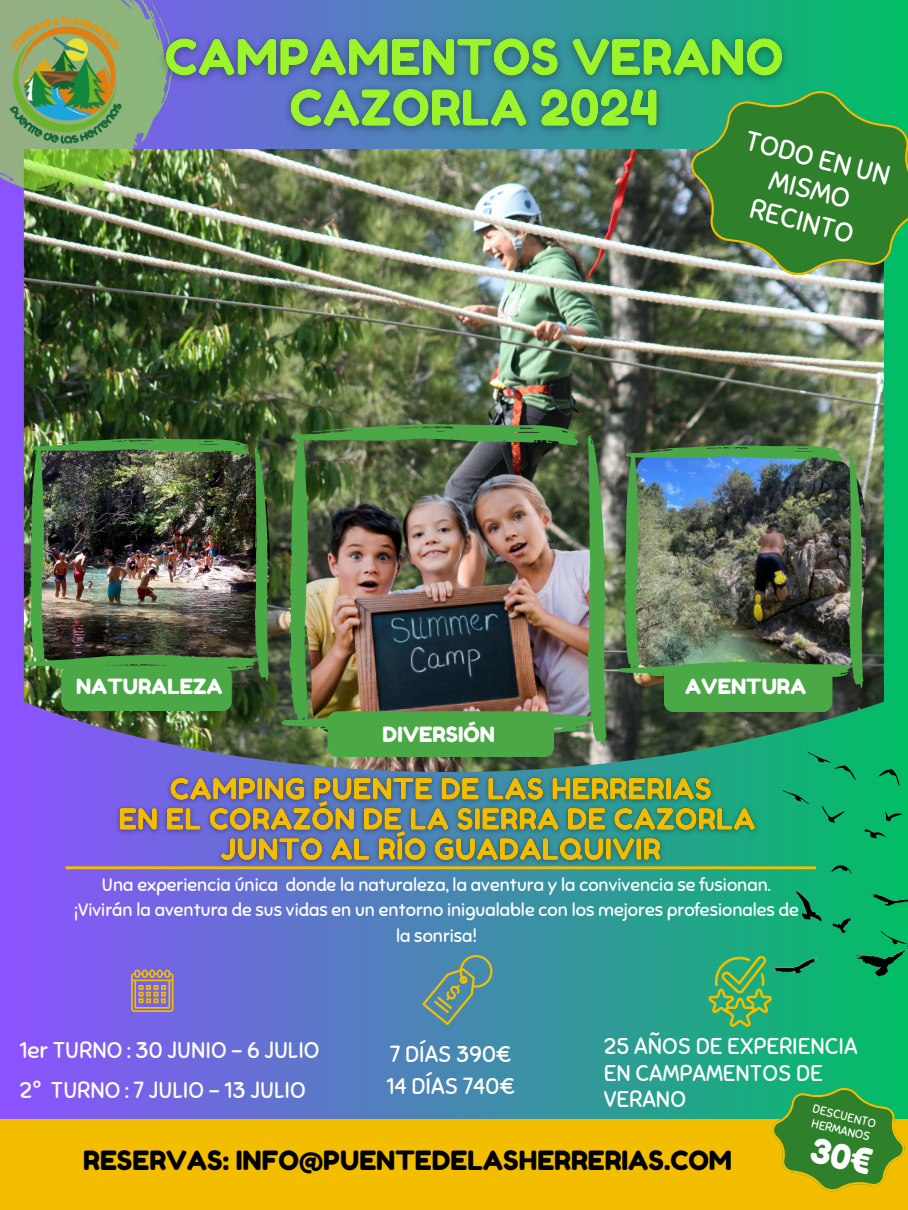
<style>
.page{position:relative;width:908px;height:1210px;background:#fff}
.page>*{position:absolute;margin:0;border:0;box-sizing:border-box;transform-origin:0 0}
.t1{font:27.51px/32.4px "Sniglet";color:#fff;text-align:center}
.t2{font:26.53px "Fredoka One";color:#000}
.t3{font:22.75px/26.8px "Sniglet";color:#fff}
.t4{font:21px "Fredoka One";color:#fff}
.t5{font:18.13px/25.3px "Sniglet";color:#fff;text-align:center}
.t6{font:12.04px "Sniglet";color:#fff}
</style>
<div class="page">
<div style="left:0;top:0;width:907px;height:1210px;background:linear-gradient(to right,#8c52ff,#01be64)"></div>
<img style="left:24px;top:149px;width:859px;height:622px">
<div style="left:0;top:1119px;width:907px;height:91px;background:#f3be00"></div>
<div style="left:61px;top:671px;width:171px;height:40px;background:#4aa847"></div>
<div style="left:327px;top:733px;width:227px;height:24px;background:#4aa847"></div>
<div style="left:663px;top:678px;width:169px;height:34px;background:#4aa847"></div>
<svg style="left:782px;top:790px;width:28px;height:15px"></svg>
<svg style="left:877px;top:767px;width:24px;height:22px"></svg>
<svg style="left:820px;top:802px;width:25px;height:21px"></svg>
<svg style="left:883px;top:807px;width:20px;height:14px"></svg>
<svg style="left:830px;top:864px;width:21px;height:10px"></svg>
<svg style="left:863px;top:829px;width:23px;height:10px"></svg>
<svg style="left:806px;top:750px;width:49px;height:30px"></svg>
<hr style="left:66px;top:866px;width:749px;height:3px;background:#f3be00">
<svg style="left:131px;top:969px;width:42px;height:43px;background:#ac8b7e"></svg>
<img style="left:764px;top:874px;width:143px;height:102px">
<img style="left:281px;top:424px;width:310px;height:309px">
<img style="left:587px;top:435px;width:19px;height:311px">
<svg style="left:310px;top:431px;width:12px;height:1px"></svg>
<img style="left:24px;top:438px;width:233px;height:233px">
<svg style="left:254px;top:446px;width:15px;height:235px;background:#43823c"></svg>
<img style="left:618px;top:445px;width:233px;height:233px">
<svg style="left:848px;top:453px;width:15px;height:235px;background:#4d8b48"></svg>
<svg style="left:708px;top:956px;width:63px;height:71px;background:#51af60"></svg>
<svg style="left:422px;top:955px;width:70px;height:70px;background:#609096"></svg>
<img style="left:0;top:0;width:173px;height:193px">
<img style="left:169px;top:27px;width:625px;height:114px">
<img style="left:0;top:11px;width:169px;height:138px">
<img style="left:112px;top:771px;width:651px;height:96px">
<svg style="left:690px;top:88px;width:217px;height:190px;background:#398a3f"></svg>
<svg style="left:771px;top:1086px;width:133px;height:106px"></svg>
<h1 class="t1" style="left:749px;top:125px;width:150px;rotate:14deg">TODO EN UN<br>MISMO<br>RECINTO</h1>
<p class="t4" style="left:76px;top:674px;width:148px">NATURALEZA</p>
<p class="t4" style="left:685px;top:674px;width:122px">AVENTURA</p>
<p class="t4" style="left:382px;top:721px;width:114px">DIVERSIÓN</p>
<p class="t5" style="left:74px;top:872px;width:726px">Una experiencia única donde la naturaleza, la aventura y la convivencia se fusionan. ¡Vivirán la aventura de sus vidas en un entorno inigualable con los mejores profesionales de la sonrisa!</p>
<p class="t3" style="left:19px;top:1030px;width:301px;line-height:40.1px">1er TURNO : 30 JUNIO - 6 JULIO<br>2º TURNO : 7 JULIO - 13 JULIO</p>
<p class="t3" style="left:386px;top:1038px;width:130px;line-height:31.8px">7 DÍAS 390€<br>14 DÍAS 740€</p>
<p class="t3" style="left:603px;top:1032px;width:255px">25 AÑOS DE EXPERIENCIA<br>EN CAMPAMENTOS DE<br>VERANO</p>
<p class="t6" style="left:813px;top:1115px;width:61px;rotate:14deg">HERMANOS</p>
<p class="t6" style="left:814px;top:1101px;width:66px;rotate:14deg">DESCUENTO</p>
<h2 class="t2" style="left:83px;top:1143px;width:650px">RESERVAS: INFO@PUENTEDELASHERRERIAS.COM</h2>
</div>
